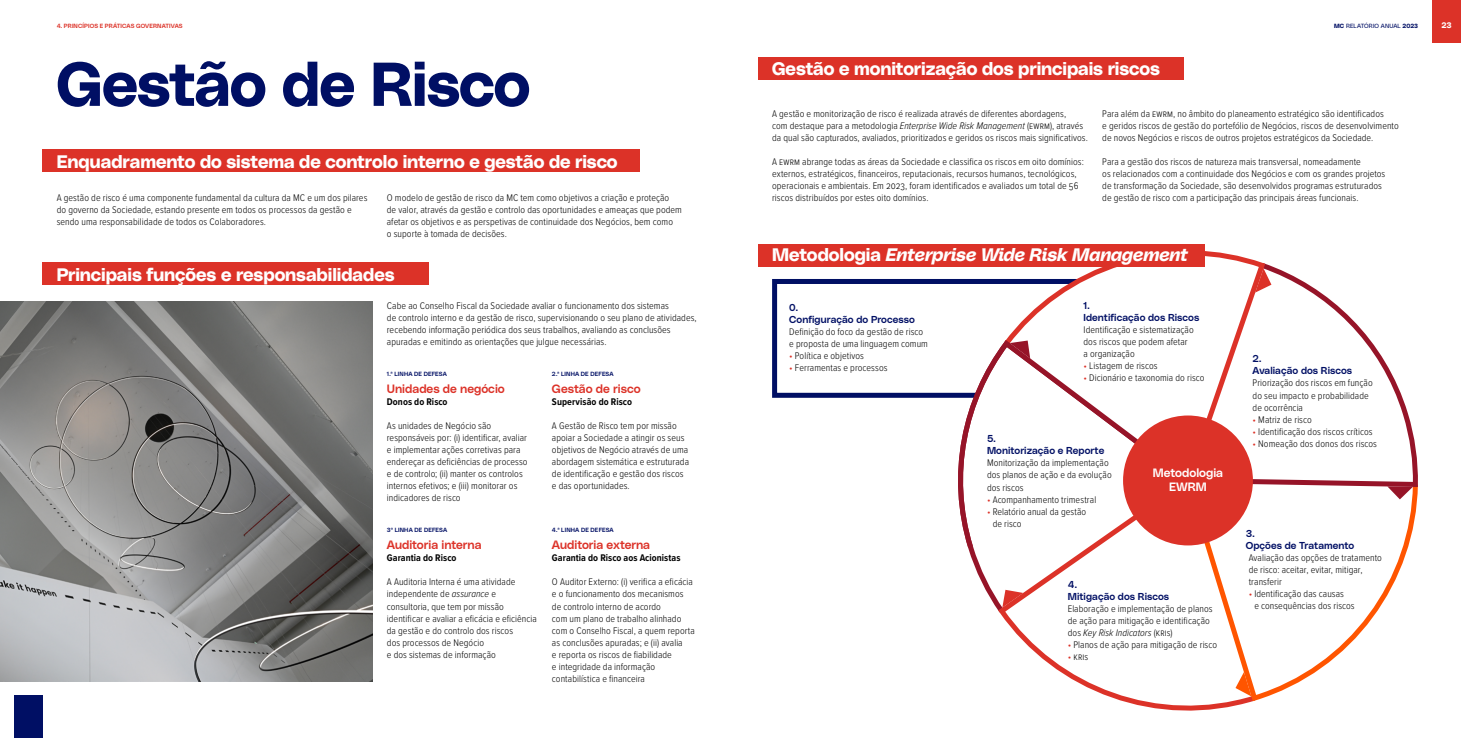
<style>
.page{position:relative;width:1475px;height:738px;background:#fff}
.page>*{position:absolute;margin:0;border:0;box-sizing:border-box;transform-origin:0 0}
.t1{font:61.3px "Poly Sans Bulky";letter-spacing:-.015em;color:#000f64}
.t2{font:18px "Poly Sans Bulky";letter-spacing:-.005em;color:#fff}
.t3{font:italic 18px "Poly Sans Bulky";color:#fff}
.t4{font:12px "Poly Sans Median";color:#dc3228}
.t5{font:12px/14px "Poly Sans Median";color:#fff;text-align:center}
.t6{font:300 10px/12px "Proxima Nova Cond";letter-spacing:.005em;color:#000}
.t7{font:10px/12px "Poly Sans Median";letter-spacing:.005em;color:#000f64}
.t8{font:700 10px "Proxima Nova Cond";letter-spacing:.005em;color:#000}
.t9{font:8px "Poly Sans Bulky";color:#fff}
.t10{font:6px "Poly Sans Median";letter-spacing:.025em;color:#000f64}
.t11{font:6px "Poly Sans Median";letter-spacing:.02em;color:#dc3228}
.t12{font:6px "Poly Sans Neutral";letter-spacing:.02em;color:#000f64}
.s1{font-family:"Poly Sans Bulky"}
.s2{font-style:italic}
.s3{font-style:normal}
.s4{color:#dc3228}
</style>
<div class="page">
<div style="left:772px;top:279px;width:323px;height:118px;background:#fff;border:5px solid #000f64"></div>
<img style="left:0;top:301px;width:372px;height:379px">
<svg style="left:969px;top:553px;width:25px;height:51px"></svg>
<svg style="left:994px;top:553px;width:252px;height:158px"></svg>
<svg style="left:1181px;top:489px;width:237px;height:214px"></svg>
<svg style="left:1251px;top:264px;width:167px;height:225px"></svg>
<svg style="left:999px;top:248px;width:269px;height:238px"></svg>
<svg style="left:1235px;top:671px;width:16px;height:25px"></svg>
<svg style="left:948px;top:336px;width:246px;height:217px"></svg>
<div style="left:1122px;top:415px;width:130px;height:130px;background:#dc3228;border-radius:50%"></div>
<div style="left:43px;top:149px;width:597px;height:23px;background:#dc3228"></div>
<div style="left:757px;top:244px;width:447px;height:23px;background:#dc3228"></div>
<div style="left:43px;top:262px;width:386px;height:22px;background:#dc3228"></div>
<div style="left:757px;top:57px;width:426px;height:22px;background:#dc3228"></div>
<svg style="left:1386px;top:486px;width:26px;height:13px"></svg>
<svg style="left:1254px;top:268px;width:17px;height:24px"></svg>
<svg style="left:1009px;top:340px;width:21px;height:18px"></svg>
<svg style="left:1002px;top:589px;width:21px;height:18px"></svg>
<div style="left:14px;top:694px;width:29px;height:43px;background:#000f64"></div>
<div style="left:1431px;top:0;width:29px;height:43px;background:#dc3228"></div>
<p class="t11" style="left:57px;top:22px;width:127px">4. PRINCÍPIOS E PRÁTICAS GOVERNATIVAS</p>
<p class="t12" style="left:1333px;top:22px;width:86px"><span class="s1">MC</span> RELATÓRIO ANUAL <span class="s1">2023</span></p>
<p class="t9" style="left:1441px;top:19px;width:12px">23</p>
<h1 class="t1" style="left:57px;top:37px;width:475px">Gestão de Risco</h1>
<h2 class="t2" style="left:57px;top:147px;width:562px">Enquadramento do sistema de controlo interno e gestão de risco</h2>
<p class="t6" style="left:57px;top:191px;width:312px">A gestão de risco é uma componente fundamental da cultura da MC e um dos pilares do governo da Sociedade, estando presente em todos os processos da gestão e sendo uma responsabilidade de todos os Colaboradores.</p>
<p class="t6" style="left:387px;top:191px;width:296px">O modelo de gestão de risco da MC tem como objetivos a criação e proteção<br>de valor, através da gestão e controlo das oportunidades e ameaças que podem afetar os objetivos e as perspetivas de continuidade dos Negócios, bem como<br>o suporte à tomada de decisões.</p>
<h2 class="t2" style="left:57px;top:260px;width:339px">Principais funções e responsabilidades</h2>
<p class="t6" style="left:387px;top:299px;width:311px">Cabe ao Conselho Fiscal da Sociedade avaliar o funcionamento dos sistemas<br>de controlo interno e da gestão de risco, supervisionando o seu plano de atividades, recebendo informação periódica dos seus trabalhos, avaliando as conclusões apuradas e emitindo as orientações que julgue necessárias.</p>
<p class="t10" style="left:387px;top:369px;width:61px">1.ª LINHA DE DEFESA</p>
<p class="t4" style="left:387px;top:379px;width:119px">Unidades de negócio</p>
<p class="t8" style="left:387px;top:394px;width:62px">Donos do Risco</p>
<p class="t6" style="left:387px;top:419px;width:142px">As unidades de Negócio são responsáveis por: (i) identificar, avaliar e implementar ações corretivas para endereçar as deficiências de processo e de controlo; (ii) manter os controlos internos efetivos; e (iii) monitorar os indicadores de risco</p>
<p class="t10" style="left:387px;top:524px;width:62px">3ª LINHA DE DEFESA</p>
<p class="t4" style="left:387px;top:535px;width:96px">Auditoria interna</p>
<p class="t8" style="left:387px;top:550px;width:71px">Garantia do Risco</p>
<p class="t6" style="left:387px;top:575px;width:151px">A Auditoria Interna é uma atividade independente de <span class="s2">assurance</span> e consultoria, que tem por missão identificar e avaliar a eficácia e eficiência da gestão e do controlo dos riscos<br>dos processos de Negócio<br>e dos sistemas de informação</p>
<p class="t10" style="left:552px;top:369px;width:63px">2.ª LINHA DE DEFESA</p>
<p class="t4" style="left:552px;top:379px;width:90px">Gestão de risco</p>
<p class="t8" style="left:552px;top:394px;width:81px">Supervisão do Risco</p>
<p class="t6" style="left:552px;top:419px;width:138px">A Gestão de Risco tem por missão apoiar a Sociedade a atingir os seus objetivos de Negócio através de uma abordagem sistemática e estruturada de identificação e gestão dos riscos e das oportunidades.</p>
<p class="t10" style="left:552px;top:524px;width:63px">4.ª LINHA DE DEFESA</p>
<p class="t4" style="left:552px;top:535px;width:100px">Auditoria externa</p>
<p class="t8" style="left:552px;top:550px;width:130px">Garantia do Risco aos Acionistas</p>
<p class="t6" style="left:552px;top:575px;width:144px">O Auditor Externo: (i) verifica a eficácia e o funcionamento dos mecanismos de controlo interno de acordo<br>com um plano de trabalho alinhado com o Conselho Fiscal, a quem reporta as conclusões apuradas; e (ii) avalia<br>e reporta os riscos de fiabilidade<br>e integridade da informação contabilística e financeira</p>
<h2 class="t2" style="left:772px;top:55px;width:389px">Gestão e monitorização dos principais riscos</h2>
<p class="t6" style="left:772px;top:107px;width:317px">A gestão e monitorização de risco é realizada através de diferentes abordagens,<br>com destaque para a metodologia <span class="s2">Enterprise Wide Risk Management</span> (EWRM), através da qual são capturados, avaliados, prioritizados e geridos os riscos mais significativos.</p>
<p class="t6" style="left:772px;top:155px;width:313px">A EWRM abrange todas as áreas da Sociedade e classifica os riscos em oito domínios: externos, estratégicos, financeiros, reputacionais, recursos humanos, tecnológicos, operacionais e ambientais. Em 2023, foram identificados e avaliados um total de 56 riscos distribuídos por estes oito domínios.</p>
<p class="t6" style="left:1102px;top:107px;width:298px">Para além da EWRM, no âmbito do planeamento estratégico são identificados<br>e geridos riscos de gestão do portefólio de Negócios, riscos de desenvolvimento de novos Negócios e riscos de outros projetos estratégicos da Sociedade.</p>
<p class="t6" style="left:1102px;top:155px;width:284px">Para a gestão dos riscos de natureza mais transversal, nomeadamente<br>os relacionados com a continuidade dos Negócios e com os grandes projetos de transformação da Sociedade, são desenvolvidos programas estruturados de gestão de risco com a participação das principais áreas funcionais.</p>
<h2 class="t3" style="left:772px;top:240px;width:417px"><span class="s3">Metodologia</span> Enterprise Wide Risk Management</h2>
<p class="t7" style="left:789px;top:300px;width:127px">0.<br>Configuração do Processo</p>
<p class="t6" style="left:789px;top:324px;width:140px">Definição do foco da gestão de risco e proposta de uma linguagem comum</p>
<p class="t6" style="left:789px;top:348px;width:76px"><span class="s4">•</span> Política e objetivos</p>
<p class="t6" style="left:789px;top:360px;width:100px"><span class="s4">•</span> Ferramentas e processos</p>
<p class="t7" style="left:1083px;top:298px;width:117px">1.<br>Identificação dos Riscos</p>
<p class="t6" style="left:1083px;top:323px;width:112px">Identificação e sistematização dos riscos que podem afetar a organização</p>
<p class="t6" style="left:1083px;top:359px;width:75px"><span class="s4">•</span> Listagem de riscos</p>
<p class="t6" style="left:1083px;top:371px;width:122px"><span class="s4">•</span> Dicionário e taxonomia do risco</p>
<p class="t7" style="left:986px;top:431px;width:119px">5.<br>Monitorização e Reporte</p>
<p class="t6" style="left:986px;top:456px;width:126px">Monitorização da implementação dos planos de ação e da evolução dos riscos</p>
<p class="t6" style="left:986px;top:492px;width:111px"><span class="s4">•</span> Acompanhamento trimestral</p>
<p class="t6" style="left:992px;top:504px;width:95px;text-indent:-6px"><span class="s4">•</span> Relatório anual da gestão de risco</p>
<p class="t5" style="left:1152px;top:464px;width:72px">Metodologia<br>EWRM</p>
<p class="t7" style="left:1067px;top:577px;width:103px">4.<br>Mitigação dos Riscos</p>
<p class="t6" style="left:1067px;top:601px;width:146px">Elaboração e implementação de planos de ação para mitigação e identificação dos <span class="s2">Key Risk Indicators</span> (KRIs)</p>
<p class="t6" style="left:1067px;top:637px;width:151px"><span class="s4">•</span> Planos de ação para mitigação de risco</p>
<p class="t6" style="left:1067px;top:649px;width:22px"><span class="s4">•</span> KRIs</p>
<p class="t7" style="left:1252px;top:352px;width:101px">2.<br>Avaliação dos Riscos</p>
<p class="t6" style="left:1252px;top:376px;width:122px">Priorização dos riscos em função do seu impacto e probabilidade de ocorrência</p>
<p class="t6" style="left:1252px;top:412px;width:61px"><span class="s4">•</span> Matriz de risco</p>
<p class="t6" style="left:1252px;top:424px;width:121px"><span class="s4">•</span> Identificação dos riscos críticos</p>
<p class="t6" style="left:1252px;top:436px;width:126px"><span class="s4">•</span> Nomeação dos donos dos riscos</p>
<p class="t7" style="left:1245px;top:526px;width:110px">3.<br>Opções de Tratamento</p>
<p class="t6" style="left:1248px;top:551px;width:135px">Avaliação das opções de tratamento de risco: aceitar, evitar, mitigar, transferir</p>
<p class="t6" style="left:1254px;top:587px;width:102px;text-indent:-6px"><span class="s4">•</span> Identificação das causas<br>e consequências dos riscos</p>
</div>
